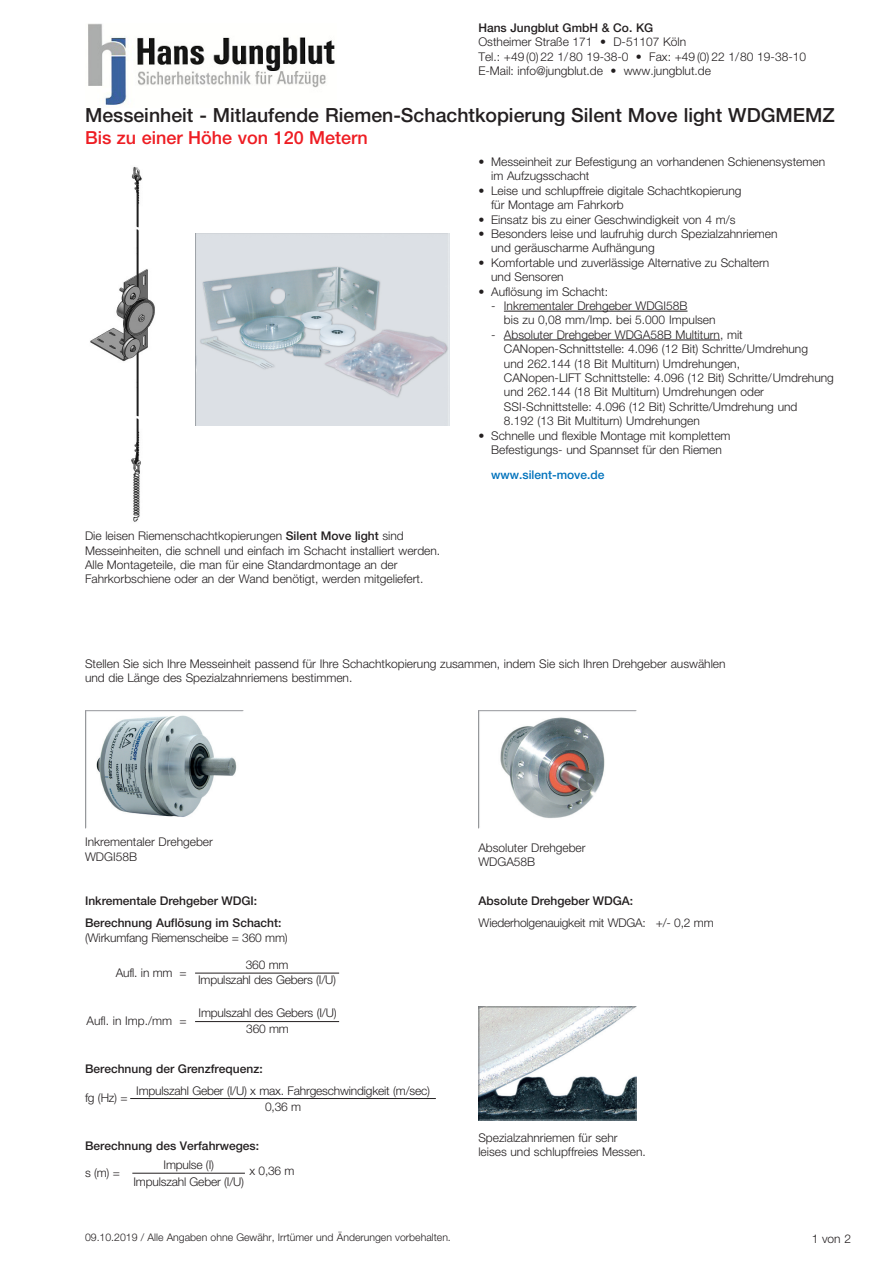
<style>
.page{position:relative;width:893px;height:1263px;background:#fff}
.page>*{position:absolute;margin:0;border:0;box-sizing:border-box;transform-origin:0 0}
.t1{font:500 19.5px "Helvetica Neue LT Pro";color:#231f20}
.t2{font:500 18px "Helvetica Neue LT Pro";color:#ee1d23}
.t3{font:300 12px/14.4px "Helvetica Neue LT Pro";color:#231f20}
.t4{font:500 12px "Helvetica Neue LT Pro";color:#231f20}
.t5{font:500 12px "Helvetica Neue LT Pro";color:#0072bc}
.t6{font:300 10.5px "Helvetica Neue LT Pro";color:#231f20}
.s1{font-weight:500}
</style>
<div class="page">
<img style="left:88px;top:23px;width:247px;height:82px">
<img style="left:90px;top:166px;width:65px;height:356px">
<hr style="left:504px;top:311px;width:183px;height:1px;background:#231f20">
<hr style="left:504px;top:340px;width:216px;height:1px;background:#231f20">
<img style="left:196px;top:234px;width:253px;height:191px">
<img style="left:478px;top:1006px;width:158px;height:115px">
<img style="left:478px;top:710px;width:158px;height:119px">
<img style="left:85px;top:710px;width:158px;height:118px">
<hr style="left:130px;top:1098px;width:306px;height:1px;background:#231f20">
<hr style="left:132px;top:1173px;width:113px;height:1px;background:#231f20">
<hr style="left:195px;top:973px;width:144px;height:1px;background:#231f20">
<hr style="left:195px;top:1021px;width:144px;height:1px;background:#231f20">
<p class="t4" style="left:478px;top:20px;width:177px">Hans Jungblut GmbH &amp; Co. KG</p>
<p class="t3" style="left:478px;top:35px;width:329px">Ostheimer Straße 171 • D-51107 Köln<br>Tel.: +49 (0) 22 1/80 19-38-0 • Fax: +49 (0) 22 1/80 19-38-10<br>E-Mail: info@jungblut.de • www.jungblut.de</p>
<p class="t1" style="left:85px;top:103px;width:751px">Messeinheit - Mitlaufende Riemen-Schachtkopierung Silent Move light WDGMEMZ</p>
<p class="t2" style="left:85px;top:127px;width:284px">Bis zu einer Höhe von 120 Metern</p>
<p class="t3" style="left:85px;top:528px;width:320px">Die leisen Riemenschachtkopierungen <span class="s1">Silent Move light</span> sind</p>
<p class="t3" style="left:85px;top:543px;width:357px">Messeinheiten, die schnell und einfach im Schacht installiert werden.<br>Alle Montageteile, die man für eine Standardmontage an der<br>Fahrkorbschiene oder an der Wand benötigt, werden mitgeliefert.</p>
<p class="t3" style="left:491px;top:154px;width:335px;text-indent:-13px">• Messeinheit zur Befestigung an vorhandenen Schienensystemen im Aufzugsschacht</p>
<p class="t3" style="left:478px;top:183px;width:265px">• Leise und schlupffreie digitale Schachtkopierung</p>
<p class="t3" style="left:491px;top:197px;width:134px">für Montage am Fahrkorb</p>
<p class="t3" style="left:478px;top:212px;width:259px">• Einsatz bis zu einer Geschwindigkeit von 4 m/s</p>
<p class="t3" style="left:491px;top:226px;width:288px;text-indent:-13px">• Besonders leise und laufruhig durch Spezialzahnriemen und geräuscharme Aufhängung</p>
<p class="t3" style="left:491px;top:255px;width:280px;text-indent:-13px">• Komfortable und zuverlässige Alternative zu Schaltern und Sensoren</p>
<p class="t3" style="left:478px;top:284px;width:131px">• Auflösung im Schacht:</p>
<p class="t3" style="left:504px;top:298px;width:213px;text-indent:-13px">- Inkrementaler Drehgeber WDGI58B<br>bis zu 0,08 mm/Imp. bei 5.000 Impulsen</p>
<p class="t3" style="left:504px;top:327px;width:306px;text-indent:-13px">- Absoluter Drehgeber WDGA58B Multiturn, mit<br>CANopen-Schnittstelle: 4.096 (12 Bit) Schritte/Umdrehung und 262.144 (18 Bit Multiturn) Umdrehungen,</p>
<p class="t3" style="left:504px;top:370px;width:332px">CANopen-LIFT Schnittstelle: 4.096 (12 Bit) Schritte/Umdrehung und 262.144 (18 Bit Multiturn) Umdrehungen oder</p>
<p class="t3" style="left:504px;top:399px;width:295px">SSI-Schnittstelle: 4.096 (12 Bit) Schritte/Umdrehung und</p>
<p class="t3" style="left:504px;top:413px;width:198px">8.192 (13 Bit Multiturn) Umdrehungen</p>
<p class="t3" style="left:478px;top:428px;width:254px;text-align:center">• Schnelle und flexible Montage mit komplettem<br>Befestigungs- und Spannset für den Riemen</p>
<p class="t5" style="left:491px;top:467px;width:115px">www.silent-move.de</p>
<p class="t3" style="left:85px;top:656px;width:642px">Stellen Sie sich Ihre Messeinheit passend für Ihre Schachtkopierung zusammen, indem Sie sich Ihren Drehgeber auswählen und die Länge des Spezialzahnriemens bestimmen.</p>
<p class="t3" style="left:85px;top:834px;width:129px">Inkrementaler Drehgeber</p>
<p class="t3" style="left:85px;top:849px;width:54px">WDGI58B</p>
<p class="t3" style="left:478px;top:840px;width:109px">Absoluter Drehgeber</p>
<p class="t3" style="left:478px;top:855px;width:58px">WDGA58B</p>
<p class="t4" style="left:85px;top:894px;width:174px">Inkrementale Drehgeber WDGI:</p>
<p class="t4" style="left:479px;top:894px;width:156px">Absolute Drehgeber WDGA:</p>
<p class="t4" style="left:85px;top:916px;width:198px">Berechnung Auflösung im Schacht:</p>
<p class="t3" style="left:479px;top:915px;width:237px">Wiederholgenauigkeit mit WDGA: +/- 0,2 mm</p>
<p class="t3" style="left:85px;top:930px;width:204px">(Wirkumfang Riemenscheibe = 360 mm)</p>
<p class="t3" style="left:116px;top:965px;width:72px">Aufl. in mm =</p>
<p class="t3" style="left:86px;top:1013px;width:102px">Aufl. in Imp./mm =</p>
<p class="t3" style="left:246px;top:957px;width:44px">360 mm</p>
<p class="t3" style="left:198px;top:972px;width:140px">Impulszahl des Gebers (I/U)</p>
<p class="t3" style="left:199px;top:1005px;width:140px">Impulszahl des Gebers (I/U)</p>
<p class="t3" style="left:246px;top:1022px;width:44px">360 mm</p>
<p class="t4" style="left:85px;top:1062px;width:179px">Berechnung der Grenzfrequenz:</p>
<p class="t3" style="left:85px;top:1090px;width:44px">fg (Hz) =</p>
<p class="t3" style="left:136px;top:1083px;width:295px">Impulszahl Geber (I/U) x max. Fahrgeschwindigkeit (m/sec)</p>
<p class="t3" style="left:265px;top:1099px;width:38px">0,36 m</p>
<p class="t4" style="left:85px;top:1138px;width:176px">Berechnung des Verfahrweges:</p>
<p class="t3" style="left:85px;top:1165px;width:37px">s (m) =</p>
<p class="t3" style="left:164px;top:1157px;width:52px">Impulse (I)</p>
<p class="t3" style="left:133px;top:1174px;width:112px">Impulszahl Geber (I/U)</p>
<p class="t3" style="left:249px;top:1163px;width:47px">x 0,36 m</p>
<p class="t3" style="left:478px;top:1130px;width:169px">Spezialzahnriemen für sehr leises und schlupffreies Messen.</p>
<p class="t6" style="left:85px;top:1230px;width:367px">09.10.2019 / Alle Angaben ohne Gewähr, Irrtümer und Änderungen vorbehalten.</p>
<p class="t3" style="left:812px;top:1231px;width:41px">1 von 2</p>
</div>
